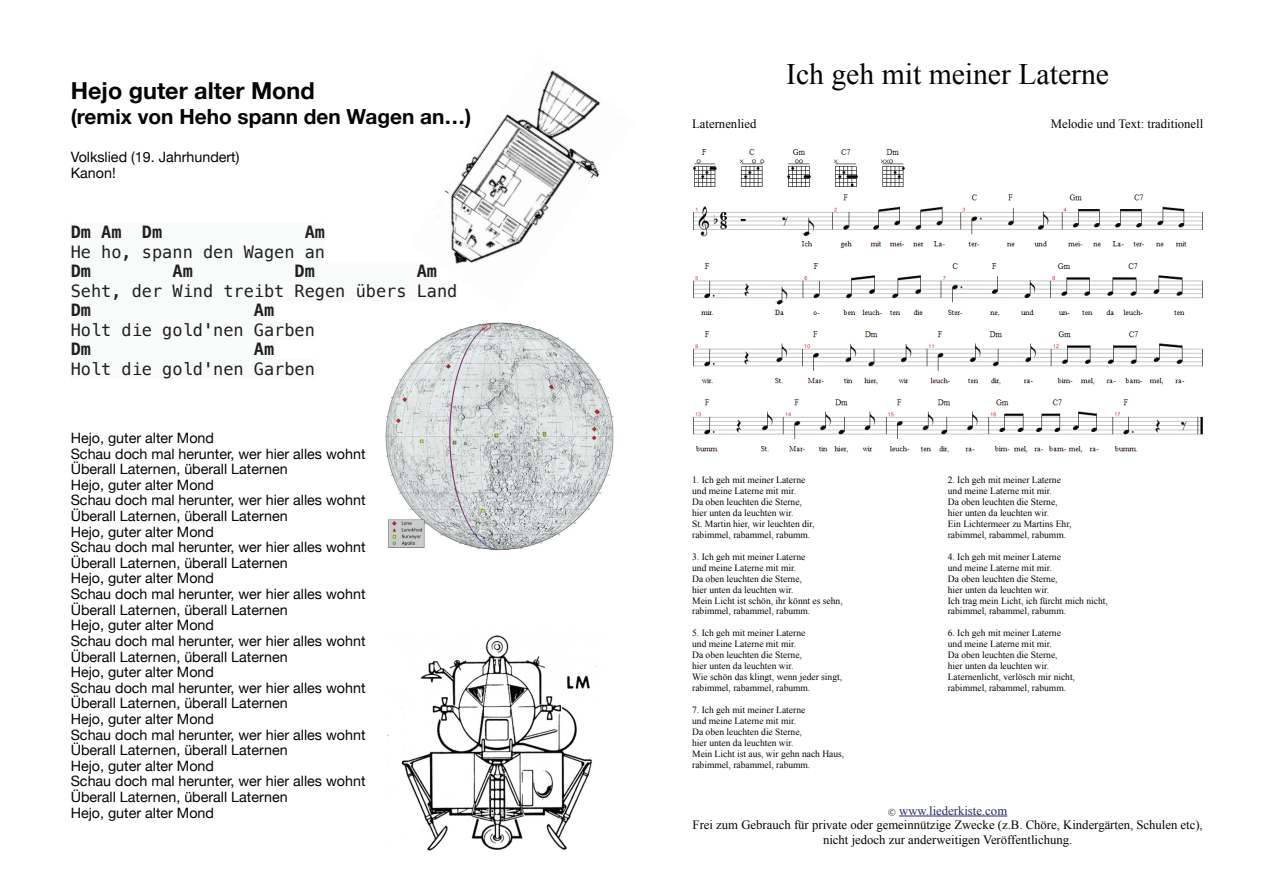
<style>
.page{position:relative;width:1263px;height:893px;background:#fff}
.page>*{position:absolute;margin:0;border:0;box-sizing:border-box;transform-origin:0 0}
.t1{font:29.7px "Times New Roman";color:#040503}
.t2{font:700 23.4px "Helvetica Neue";color:#040503}
.t3{font:700 20.85px "Helvetica Neue";color:#040503}
.t4{font:16.95px "Menlo";color:#1e1f1e}
.t5{font:700 16.95px "Menlo";color:#1e1f1e}
.t6{font:14.25px/15.6px "Helvetica Neue";color:#040503}
.t7{font:12.75px/14.7px "Times New Roman";color:#040503;text-align:center}
.t8{font:9.6px/10.9px "Times New Roman";color:#040503}
.s1{font-family:"Tahoma";font-size:8.25px;color:#313232}
.s2{color:#272873}
</style>
<div class="page">
<div style="left:71px;top:223px;width:254px;height:19px;background:#f9fafa"></div>
<div style="left:71px;top:242px;width:254px;height:20px;background:#f9fafa"></div>
<div style="left:71px;top:262px;width:366px;height:19px;background:#f9fafa"></div>
<div style="left:71px;top:281px;width:386px;height:20px;background:#f9fafa"></div>
<div style="left:71px;top:301px;width:203px;height:19px;background:#f9fafa"></div>
<div style="left:71px;top:320px;width:244px;height:20px;background:#f9fafa"></div>
<div style="left:71px;top:340px;width:203px;height:19px;background:#f9fafa"></div>
<div style="left:71px;top:359px;width:244px;height:20px;background:#f9fafa"></div>
<hr style="left:899px;top:816px;width:108px;height:1px;background:#272873">
<img style="left:693px;top:149px;width:510px;height:304px">
<img style="left:385px;top:322px;width:229px;height:229px">
<img style="left:438px;top:70px;width:163px;height:194px">
<img style="left:387px;top:635px;width:209px;height:216px">
<h2 class="t2" style="left:71px;top:72px;width:246px">Hejo guter alter Mond</h2>
<h3 class="t3" style="left:71px;top:100px;width:402px">(remix von Heho spann den Wagen an…)</h3>
<h3 class="t6" style="left:71px;top:150px;width:170px">Volkslied (19. Jahrhundert)<br>Kanon!</h3>
<h3 class="t5" style="left:71px;top:221px;width:93px">Dm Am Dm</h3>
<h3 class="t5" style="left:305px;top:221px;width:22px">Am</h3>
<h3 class="t4" style="left:71px;top:240px;width:256px">He ho, spann den Wagen an</h3>
<h3 class="t5" style="left:71px;top:260px;width:22px">Dm</h3>
<h3 class="t5" style="left:172px;top:260px;width:22px">Am</h3>
<h3 class="t5" style="left:295px;top:260px;width:22px">Dm</h3>
<h3 class="t5" style="left:417px;top:260px;width:22px">Am</h3>
<h3 class="t4" style="left:71px;top:279px;width:388px">Seht, der Wind treibt Regen übers Land</h3>
<h3 class="t5" style="left:71px;top:299px;width:22px">Dm</h3>
<h3 class="t5" style="left:254px;top:299px;width:22px">Am</h3>
<h3 class="t4" style="left:71px;top:318px;width:246px">Holt die gold'nen Garben</h3>
<h3 class="t5" style="left:71px;top:338px;width:22px">Dm</h3>
<h3 class="t5" style="left:254px;top:338px;width:22px">Am</h3>
<h3 class="t4" style="left:71px;top:357px;width:246px">Holt die gold'nen Garben</h3>
<p class="t6" style="left:71px;top:431px;width:296px">Hejo, guter alter Mond<br>Schau doch mal herunter, wer hier alles wohnt Überall Laternen, überall Laternen<br>Hejo, guter alter Mond<br>Schau doch mal herunter, wer hier alles wohnt Überall Laternen, überall Laternen<br>Hejo, guter alter Mond<br>Schau doch mal herunter, wer hier alles wohnt Überall Laternen, überall Laternen<br>Hejo, guter alter Mond<br>Schau doch mal herunter, wer hier alles wohnt Überall Laternen, überall Laternen<br>Hejo, guter alter Mond<br>Schau doch mal herunter, wer hier alles wohnt Überall Laternen, überall Laternen<br>Hejo, guter alter Mond<br>Schau doch mal herunter, wer hier alles wohnt Überall Laternen, überall Laternen<br>Hejo, guter alter Mond<br>Schau doch mal herunter, wer hier alles wohnt Überall Laternen, überall Laternen<br>Hejo, guter alter Mond<br>Schau doch mal herunter, wer hier alles wohnt Überall Laternen, überall Laternen<br>Hejo, guter alter Mond</p>
<h1 class="t1" style="left:786px;top:63px;width:324px">Ich geh mit meiner Laterne</h1>
<h3 class="t7" style="left:692px;top:117px;width:66px">Laternenlied</h3>
<h3 class="t7" style="left:1051px;top:117px;width:154px">Melodie und Text: traditionell</h3>
<p class="t8" style="left:692px;top:475px;width:124px">1. Ich geh mit meiner Laterne und meine Laterne mit mir.<br>Da oben leuchten die Sterne, hier unten da leuchten wir.<br>St. Martin hier, wir leuchten dir, rabimmel, rabammel, rabumm.</p>
<p class="t8" style="left:948px;top:475px;width:125px">2. Ich geh mit meiner Laterne und meine Laterne mit mir.<br>Da oben leuchten die Sterne, hier unten da leuchten wir.<br>Ein Lichtermeer zu Martins Ehr, rabimmel, rabammel, rabumm.</p>
<p class="t8" style="left:692px;top:552px;width:152px">3. Ich geh mit meiner Laterne<br>und meine Laterne mit mir.<br>Da oben leuchten die Sterne,<br>hier unten da leuchten wir.<br>Mein Licht ist schön, ihr könnt es sehn, rabimmel, rabammel, rabumm.</p>
<p class="t8" style="left:948px;top:552px;width:162px">4. Ich geh mit meiner Laterne<br>und meine Laterne mit mir.<br>Da oben leuchten die Sterne,<br>hier unten da leuchten wir.<br>Ich trag mein Licht, ich fürcht mich nicht, rabimmel, rabammel, rabumm.</p>
<p class="t8" style="left:692px;top:629px;width:151px">5. Ich geh mit meiner Laterne<br>und meine Laterne mit mir.<br>Da oben leuchten die Sterne,<br>hier unten da leuchten wir.<br>Wie schön das klingt, wenn jeder singt, rabimmel, rabammel, rabumm.</p>
<p class="t8" style="left:948px;top:629px;width:129px">6. Ich geh mit meiner Laterne und meine Laterne mit mir.<br>Da oben leuchten die Sterne,<br>hier unten da leuchten wir.<br>Laternenlicht, verlösch mir nicht, rabimmel, rabammel, rabumm.</p>
<p class="t8" style="left:692px;top:706px;width:154px">7. Ich geh mit meiner Laterne<br>und meine Laterne mit mir.<br>Da oben leuchten die Sterne,<br>hier unten da leuchten wir.<br>Mein Licht ist aus, wir gehn nach Haus, rabimmel, rabammel, rabumm.</p>
<h3 class="t7" style="left:693px;top:804px;width:512px"><span class="s1">©</span> <span class="s2">www.liederkiste.com<br></span>Frei zum Gebrauch für private oder gemeinnützige Zwecke (z.B. Chöre, Kindergärten, Schulen etc), nicht jedoch zur anderweitigen Veröffentlichung.</h3>
</div>
